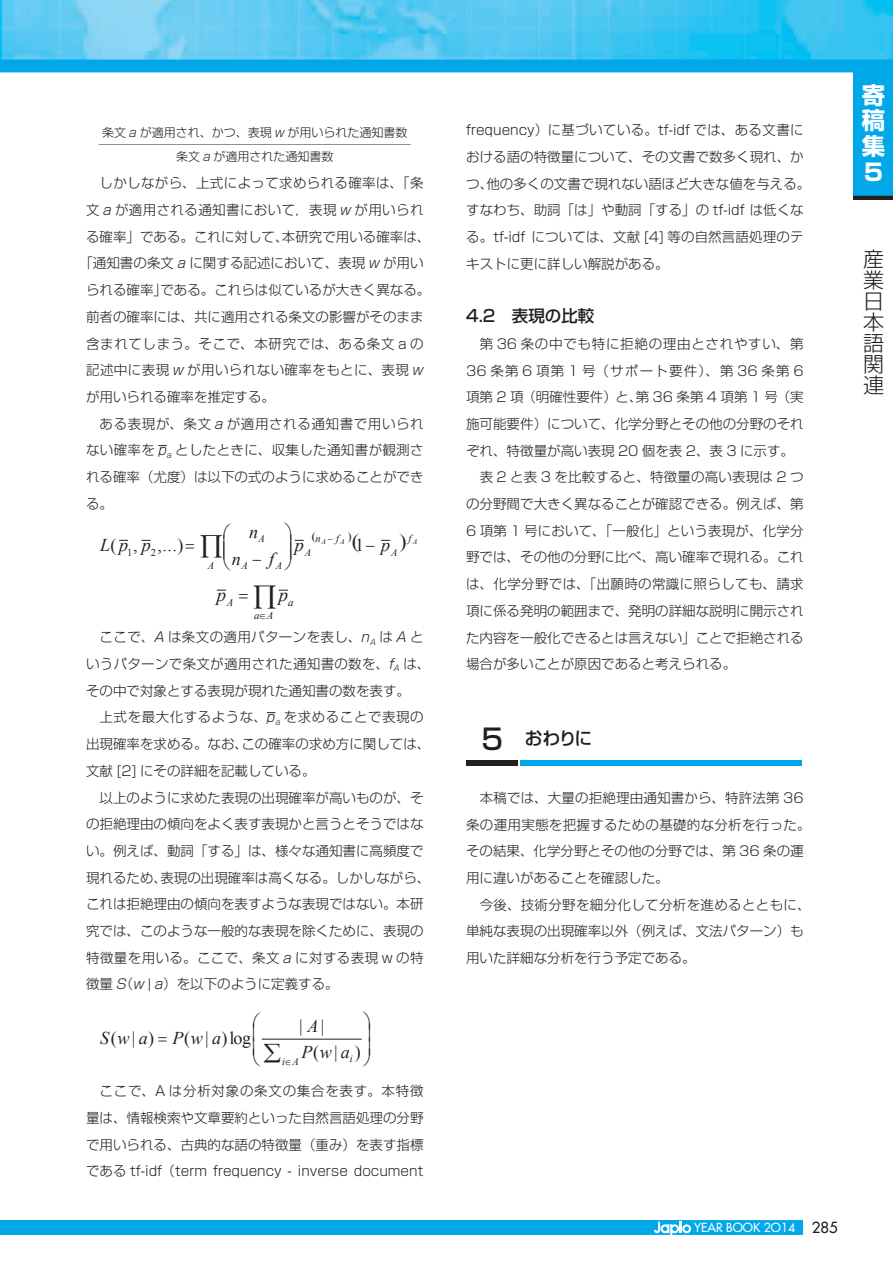
<style>
.page{position:relative;width:893px;height:1263px;background:#fff}
.page>*{position:absolute;margin:0;border:0;box-sizing:border-box;transform-origin:0 0}
.t1{font:700 23.4px/25.8px "Shin Go Pro";color:#fff;text-align:justify}
.t2{font:300 21px/21px "Shin Go Pro";color:#231f20;text-align:justify}
.t3{font:italic 18.6px "Times New Roman";color:#231f20}
.t4{font:18px "Times New Roman";color:#231f20}
.t5{font:italic 18px "Times New Roman";color:#231f20}
.t6{font:500 18px "Shin Go Pro";color:#231f20}
.t7{font:500 16.5px "Shin Go Pr 5";color:#231f20}
.t8{font:300 13.5px/26.7px "Shin Go Pr 5";color:#231f20}
.t9{font:300 13.5px "Shin Go Pr 5";letter-spacing:.025em;color:#231f20}
.t10{font:300 13.5px/26.7px "Shin Go Pr 5";letter-spacing:.02em;color:#231f20}
.t11{font:300 13.5px "Shin Go Pr 5";letter-spacing:.03em;color:#231f20}
.t12{font:300 13.5px "Shin Go Pr 5";letter-spacing:.045em;color:#231f20}
.t13{font:300 13.5px "Shin Go Pr 5";letter-spacing:.09em;color:#231f20}
.t14{font:300 13.5px "Shin Go Pr 5";letter-spacing:.055em;color:#231f20}
.t15{font:500 12.15px "Futura Std";color:#fff}
.t16{font:300 12px/12px "Shin Go Pr 5";color:#231f20;text-align:center}
.t17{font:italic 10.8px "Times New Roman";color:#231f20}
.t18{font:italic 10.5px "Times New Roman";color:#231f20}
.t19{font:10.5px "Times New Roman";color:#231f20}
.t20{font:italic 7.5px "Times New Roman";color:#231f20}
.s1{font-style:italic}
.s2{font-style:normal}
.s3{font-family:"Shin Go Pr 5";font-size:28.5px}
.s4{font-size:15px;color:#231f20}
</style>
<div class="page">
<div style="left:0;top:1220px;width:803px;height:15px;background:#00a8ea"></div>
<svg style="left:654px;top:1222px;width:37px;height:13px"></svg>
<img style="left:0;top:0;width:893px;height:60px">
<div style="left:0;top:60px;width:893px;height:12px;background:#00a8ea"></div>
<div style="left:853px;top:73px;width:40px;height:127px;background:#231f20"></div>
<div style="left:853px;top:68px;width:40px;height:128px;background:#00a8ea"></div>
<hr style="left:262px;top:1039px;width:100px;height:1px;background:#231f20">
<div style="left:520px;top:760px;width:282px;height:5px;background:#00a8ea"></div>
<div style="left:466px;top:760px;width:51px;height:5px;background:#231f20"></div>
<svg style="left:294px;top:539px;width:10px;height:2px"></svg>
<svg style="left:278px;top:589px;width:10px;height:2px"></svg>
<svg style="left:261px;top:1038px;width:31px;height:2px"></svg>
<p class="t16" style="left:99px;top:125px;width:314px">条文 a が適用され、かつ、表現 w が用いられた通知書数──────────────────────────条文 a が適用された通知書数</p>
<p class="t9" style="left:100px;top:172px;width:325px">しかしながら、上式によって求められる確率は、「条</p>
<p class="t11" style="left:86px;top:199px;width:339px">文 a が適用される通知書において，表現 w が用いられ</p>
<p class="t8" style="left:86px;top:222px;width:346px">る確率」である。これに対して、本研究で用いる確率は、</p>
<p class="t8" style="left:79px;top:249px;width:346px">「通知書の条文 a に関する記述において、表現 w が用い</p>
<p class="t8" style="left:86px;top:275px;width:346px">られる確率」である。これらは似ているが大きく異なる。</p>
<p class="t8" style="left:86px;top:302px;width:339px">前者の確率には、共に適用される条文の影響がそのまま</p>
<p class="t12" style="left:86px;top:332px;width:339px">含まれてしまう。そこで、本研究では、ある条文 a の</p>
<p class="t11" style="left:86px;top:359px;width:339px">記述中に表現 w が用いられない確率をもとに、表現 w</p>
<p class="t8" style="left:86px;top:382px;width:190px">が用いられる確率を推定する。</p>
<p class="t12" style="left:100px;top:412px;width:326px">ある表現が、条文 a が適用される通知書で用いられ</p>
<p class="t9" style="left:86px;top:439px;width:339px">ない確率を p<sub>a</sub> としたときに、収集した通知書が観測さ</p>
<p class="t8" style="left:86px;top:462px;width:339px">れる確率（尤度）は以下の式のように求めることができ</p>
<p class="t8" style="left:86px;top:489px;width:28px">る。</p>
<h3 class="t4" style="left:110px;top:533px;width:75px">(<span class="s1">p</span> , <span class="s1">p</span> ,...)</h3>
<h3 class="t5" style="left:100px;top:533px;width:34px">L <sub>1</sub></h3>
<p class="t19" style="left:151px;top:545px;width:7px">2</p>
<p class="t18" style="left:208px;top:558px;width:8px">A</p>
<h3 class="t5" style="left:249px;top:519px;width:11px">n</h3>
<p class="t18" style="left:316px;top:531px;width:7px">n</p>
<p class="t18" style="left:336px;top:531px;width:4px">f</p>
<p class="t18" style="left:408px;top:531px;width:4px">f</p>
<p class="t18" style="left:259px;top:531px;width:8px">A</p>
<p class="t20" style="left:321px;top:537px;width:6px">A</p>
<p class="t20" style="left:340px;top:537px;width:6px">A</p>
<p class="t20" style="left:413px;top:537px;width:6px">A</p>
<h3 class="t5" style="left:295px;top:533px;width:11px">p</h3>
<h3 class="t4" style="left:355px;top:533px;width:11px">1</h3>
<h3 class="t5" style="left:381px;top:533px;width:11px">p</h3>
<p class="t18" style="left:305px;top:545px;width:8px">A</p>
<p class="t18" style="left:391px;top:545px;width:8px">A</p>
<h3 class="t5" style="left:232px;top:546px;width:11px">n</h3>
<h3 class="t5" style="left:269px;top:546px;width:7px">f</h3>
<p class="t18" style="left:241px;top:558px;width:8px">A</p>
<p class="t18" style="left:276px;top:558px;width:8px">A</p>
<h3 class="t3" style="left:217px;top:582px;width:18px">p<sub>A</sub></h3>
<h3 class="t3" style="left:279px;top:582px;width:11px">p</h3>
<p class="t17" style="left:288px;top:595px;width:7px">a</p>
<p class="t17" style="left:254px;top:608px;width:21px">a A</p>
<p class="t10" style="left:86px;top:622px;width:346px;text-indent:14px">ここで、A は条文の適用パターンを表し、n<sub>A</sub> は A というパターンで条文が適用された通知書の数を、f<sub>A</sub> は、その中で対象とする表現が現れた通知書の数を表す。</p>
<p class="t8" style="left:86px;top:703px;width:346px;text-indent:14px">上式を最大化するような、p<sub>a</sub> を求めることで表現の出現確率を求める。なお、この確率の求め方に関しては、文献 [2] にその詳細を記載している。</p>
<p class="t8" style="left:86px;top:783px;width:346px;text-indent:14px">以上のように求めた表現の出現確率が高いものが、その拒絶理由の傾向をよく表す表現かと言うとそうではない。例えば、動詞「する」は、様々な通知書に高頻度で現れるため、表現の出現確率は高くなる。しかしながら、これは拒絶理由の傾向を表すような表現ではない。本研究では、このような一般的な表現を除くために、表現の特徴量を用いる。ここで、条文 a に対する表現 w の特徴量 S（w | a）を以下のように定義する。</p>
<h3 class="t4" style="left:299px;top:1014px;width:27px">|<span class="s1">A</span>|</h3>
<h3 class="t5" style="left:100px;top:1025px;width:56px">S<span class="s2">(</span>w<span class="s2">|</span>a<span class="s2">)</span></h3>
<h3 class="t4" style="left:173px;top:1025px;width:80px"><span class="s1">P</span>(<span class="s1">w</span>| <span class="s1">a</span>)log</h3>
<h3 class="t4" style="left:313px;top:1039px;width:49px">(<span class="s1">w</span>|<span class="s1">a</span> )</h3>
<p class="t18" style="left:252px;top:1054px;width:62px">➔ iA<sup>P</sup></p>
<p class="t18" style="left:350px;top:1051px;width:4px">i</p>
<p class="t8" style="left:86px;top:1076px;width:339px;text-align:justify;text-indent:14px">ここで、A は分析対象の条文の集合を表す。本特徴量は、情報検索や文章要約といった自然言語処理の分野で用いられる、古典的な語の特徴量（重み）を表す指標である tf-idf （term frequency - inverse document</p>
<p class="t8" style="left:466px;top:115px;width:346px">frequency）に基づいている。tf-idf では、ある文書における語の特徴量について、その文書で数多く現れ、かつ、他の多くの文書で現れない語ほど大きな値を与える。すなわち、助詞「は」や動詞「する」の tf-idf は低くなる。tf-idf については、文献 [4] 等の自然言語処理のテキストに更に詳しい解説がある。</p>
<p class="t7" style="left:466px;top:302px;width:130px">4.2　表現の比較</p>
<p class="t14" style="left:480px;top:333px;width:325px">第 36 条の中でも特に拒絶の理由とされやすい、第</p>
<p class="t13" style="left:466px;top:359px;width:339px">36 条第 6 項第 1 号（サポート要件）、第 36 条第 6</p>
<p class="t8" style="left:466px;top:382px;width:339px">項第 2 項（明確性要件）と、第 36 条第 4 項第 1 号（実</p>
<p class="t8" style="left:466px;top:409px;width:339px">施可能要件）について、化学分野とその他の分野のそれ</p>
<p class="t8" style="left:466px;top:436px;width:329px">ぞれ、特徴量が高い表現 20 個を表 2、表 3 に示す。</p>
<p class="t8" style="left:480px;top:463px;width:325px">表 2 と表 3 を比較すると、特徴量の高い表現は 2 つ</p>
<p class="t8" style="left:466px;top:489px;width:339px">の分野間で大きく異なることが確認できる。例えば、第</p>
<p class="t8" style="left:466px;top:516px;width:339px">6 項第 1 号において、「一般化」という表現が、化学分</p>
<p class="t8" style="left:466px;top:543px;width:339px">野では、その他の分野に比べ、高い確率で現れる。これ</p>
<p class="t9" style="left:466px;top:573px;width:339px">は、化学分野では、「出願時の常識に照らしても、請求</p>
<p class="t8" style="left:466px;top:596px;width:339px">項に係る発明の範囲まで、発明の詳細な説明に開示され</p>
<p class="t8" style="left:466px;top:623px;width:339px">た内容を一般化できるとは言えない」ことで拒絶される</p>
<p class="t8" style="left:466px;top:649px;width:271px">場合が多いことが原因であると考えられる。</p>
<h3 class="t6" style="left:482px;top:723px;width:112px"><span class="s3">5</span> おわりに</h3>
<p class="t8" style="left:466px;top:783px;width:346px;text-indent:14px">本稿では、大量の拒絶理由通知書から、特許法第 36条の運用実態を把握するための基礎的な分析を行った。その結果、化学分野とその他の分野では、第 36 条の運用に違いがあることを確認した。</p>
<p class="t8" style="left:466px;top:890px;width:346px;text-indent:14px">今後、技術分野を細分化して分析を進めるとともに、単純な表現の出現確率以外（例えば、文法パターン）も用いた詳細な分析を行う予定である。</p>
<h1 class="t1" style="left:862px;top:79px;width:25px">寄稿集５</h1>
<h2 class="t2" style="left:863px;top:246px;width:22px">産業日本語関連</h2>
<p class="t15" style="left:694px;top:1220px;width:145px">YEAR BOOK 2O14 <span class="s4">285</span></p>
</div>
